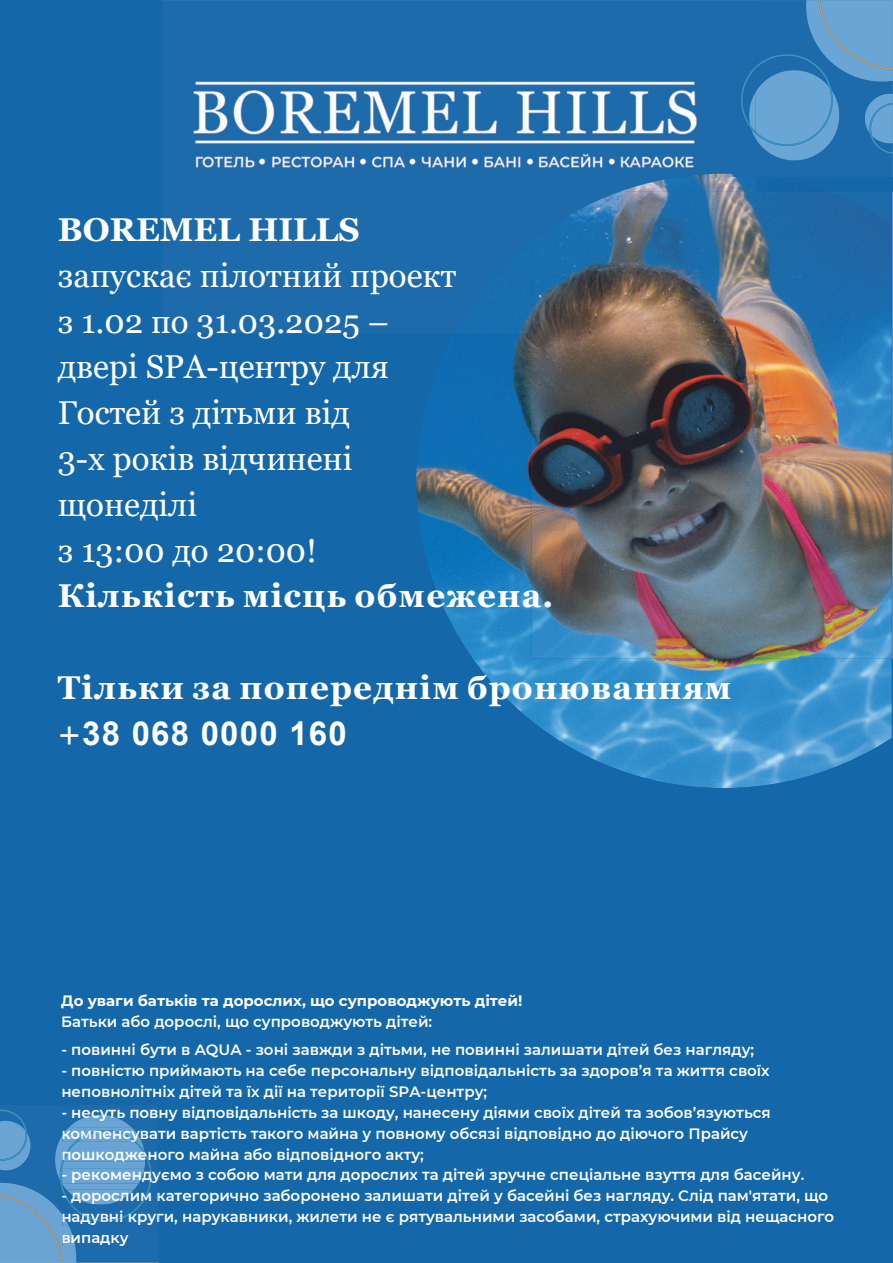
<style>
.page{position:relative;width:893px;height:1263px;background:#1467a8}
.page>*{position:absolute;margin:0;border:0;box-sizing:border-box;transform-origin:0 0}
.t1{font:33px/45.8px "Georgia";color:#fff}
.t2{font:700 33px "Georgia";letter-spacing:.035em;color:#fff}
.t3{font:700 33px "Arial";letter-spacing:.035em;color:#fff}
.t4{font:700 33px "Georgia";color:#fff}
.t5{font:600 15px/20.9px "Montserrat";color:#fff}
.t6{font:700 15px "Montserrat";color:#fff}
.s1{font-family:"Georgia"}
</style>
<div class="page">
<img style="left:416px;top:334px;width:476px;height:454px">
<img style="left:163px;top:0;width:552px;height:333px">
<div style="left:163px;top:218px;width:196px;height:24px;background:#1e6bab"></div>
<div style="left:163px;top:263px;width:293px;height:31px;background:#1e6bab"></div>
<hr style="left:163px;top:333px;width:226px;height:1px;background:#1e6bab">
<div style="left:163px;top:315px;width:226px;height:18px;background:#1e6bab"></div>
<svg style="left:715px;top:0;width:178px;height:658px"></svg>
<img style="left:531px;top:192px;width:361px;height:466px">
<img style="left:531px;top:192px;width:225px;height:141px">
<img style="left:531px;top:591px;width:10px;height:17px">
<svg style="left:545px;top:601px;width:8px;height:7px"></svg>
<img style="left:531px;top:192px;width:88px;height:49px">
<svg style="left:0;top:1109px;width:158px;height:154px"></svg>
<h1 class="t4" style="left:58px;top:211px;width:304px">BOREMEL HILLS</h1>
<h1 class="t1" style="left:58px;top:253px;width:400px">запускає пілотний проект з 1.02 по 31.0 .2025 – двері SPA-центру для<br>Гостей з дітьми від<br>3-х років відчинені щонеділі<br>з 13:00 до 20:00!</h1>
<h1 class="t2" style="left:58px;top:577px;width:497px">Кількість місць обмежена.</h1>
<h1 class="t1" style="left:258px;top:298px;width:20px">3</h1>
<h1 class="t2" style="left:58px;top:669px;width:675px">Тільки за попереднім бронюванням</h1>
<h1 class="t3" style="left:58px;top:715px;width:290px"><span class="s1">+</span>38 068 0000 160</h1>
<p class="t6" style="left:61px;top:991px;width:463px">До уваги батьків та дорослих, що супроводжують дітей!</p>
<p class="t5" style="left:61px;top:1011px;width:373px">Батьки або дорослі, що супроводжують дітей:</p>
<p class="t5" style="left:61px;top:1040px;width:694px">- повинні бути в AQUA - зоні завжди з дітьми, не повинні залишати дітей без нагляду;</p>
<p class="t5" style="left:61px;top:1060px;width:710px">- повністю приймають на себе персональну відповідальність за здоров’я та життя своїх неповнолітніх дітей та їх дії на території SPA-центру;</p>
<p class="t5" style="left:61px;top:1102px;width:711px">- несуть повну відповідальність за шкоду, нанесену діями своїх дітей та зобов’язуються компенсувати вартість такого майна у повному обсязі відповідно до діючого Прайсу пошкодженого майна або відповідного акту;</p>
<p class="t5" style="left:61px;top:1165px;width:744px">- рекомендуємо з собою мати для дорослих та дітей зручне спеціальне взуття для басейну.</p>
<p class="t5" style="left:61px;top:1186px;width:774px">- дорослим категорично заборонено залишати дітей у басейні без нагляду. Слід пам'ятати, що надувні круги, нарукавники, жилети не є рятувальними засобами, страхуючими від нещасного</p>
<p class="t5" style="left:61px;top:1227px;width:69px">випадку</p>
</div>
